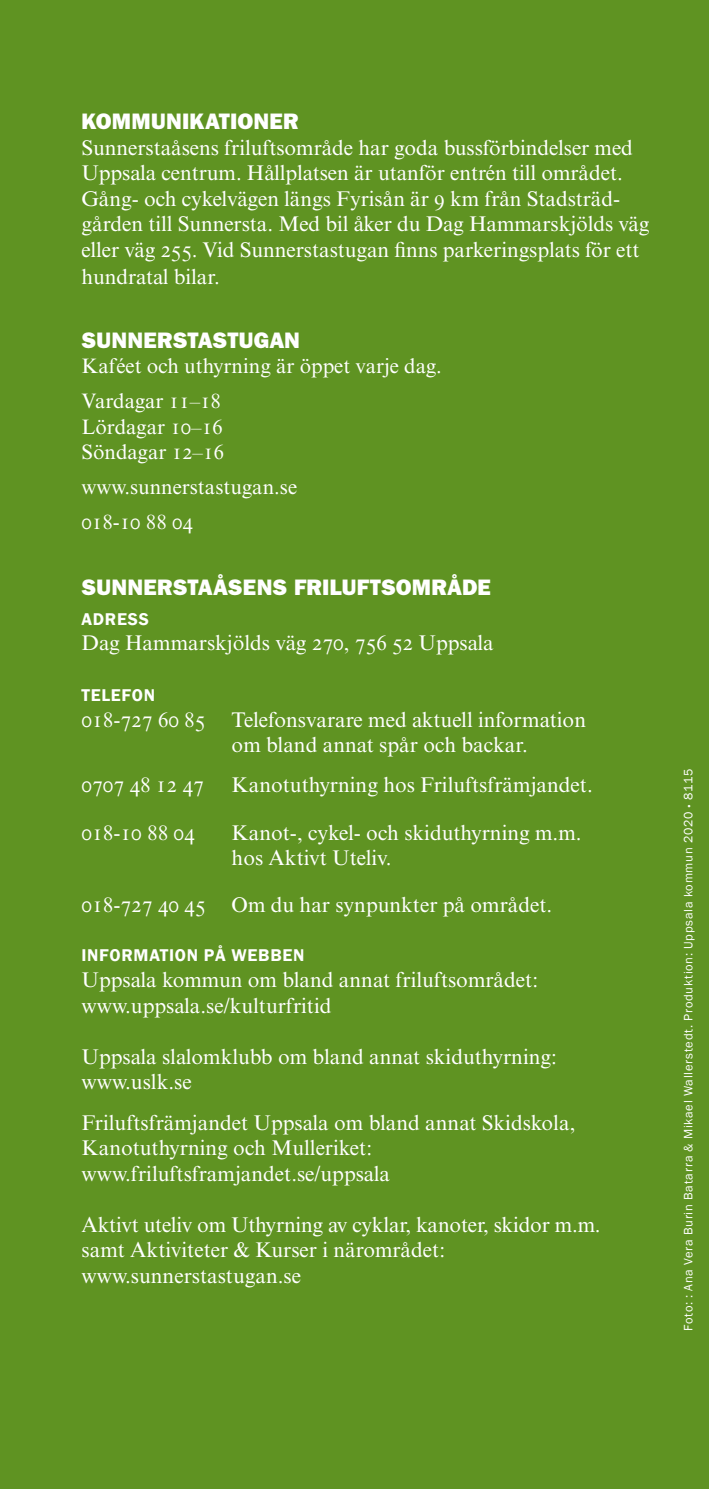
<style>
.page{position:relative;width:709px;height:1489px;background:#fff}
.page>*{position:absolute;margin:0;border:0;box-sizing:border-box;transform-origin:0 0}
.t1{font:22.5px "ITC Franklin Gothic Std Hvy";letter-spacing:.01em;color:#fff}
.t2{font:21.25px/25.5px "Times NRMT Std";color:#fff}
.t3{font:21px/35px "Times NRMT Std";color:#fff}
.t4{font:600 17.5px "Franklin Gothic";letter-spacing:.04em;color:#fff}
.t5{font:12.5px "Franklin Gothic";letter-spacing:.055em;color:#fff}
</style>
<div class="page">
<div style="left:0;top:0;width:709px;height:1488px;background:#5f9322"></div>
<p class="t1" style="left:81px;top:108px;width:218px">KOMMUNIKATIONER</p>
<p class="t2" style="left:81px;top:136px;width:569px">Sunnerstaåsens friluftsområde har goda bussförbindelser med Uppsala centrum. Hållplatsen är utanför entrén till området.<br>Gång- och cykelvägen längs Fyrisån är 9 km från Stadsträd&shy;gården till Sunnersta. Med bil åker du Dag Hammarskjölds väg eller väg 255. Vid Sunnerstastugan finns parkeringsplats för ett hundratal bilar.</p>
<p class="t1" style="left:81px;top:327px;width:220px">SUNNERSTASTUGAN</p>
<p class="t3" style="left:81px;top:350px;width:362px">Kaféet och uthyrning är öppet varje dag.<br>Vardagar 11–18</p>
<p class="t3" style="left:81px;top:415px;width:144px;line-height:25px">Lördagar 10–16<br>Söndagar 12–16</p>
<p class="t3" style="left:81px;top:470px;width:217px">www.sunnerstastugan.se<br>018-10 88 04</p>
<p class="t1" style="left:81px;top:573px;width:411px">SUNNERSTAÅSENS FRILUFTSOMRÅDE</p>
<p class="t4" style="left:81px;top:608px;width:69px">ADRESS</p>
<p class="t2" style="left:81px;top:631px;width:414px">Dag Hammarskjölds väg 270, 756 52 Uppsala</p>
<p class="t4" style="left:81px;top:684px;width:75px">TELEFON</p>
<p class="t2" style="left:81px;top:708px;width:125px">018-727 60 85</p>
<p class="t2" style="left:231px;top:708px;width:356px">Telefonsvarare med aktuell information om bland annat spår och backar.</p>
<p class="t2" style="left:81px;top:774px;width:124px">0707 48 12 47</p>
<p class="t2" style="left:231px;top:774px;width:362px">Kanotuthyrning hos Friluftsfrämjandet.</p>
<p class="t2" style="left:81px;top:821px;width:115px">018-10 88 04</p>
<p class="t2" style="left:231px;top:821px;width:351px">Kanot-, cykel- och skiduthyrning m.m. hos Aktivt Uteliv.</p>
<p class="t2" style="left:81px;top:893px;width:472px">018-727 40 45 Om du har synpunkter på området.</p>
<p class="t4" style="left:81px;top:944px;width:224px">INFORMATION PÅ WEBBEN</p>
<p class="t2" style="left:81px;top:968px;width:458px">Uppsala kommun om bland annat friluftsområdet: www.uppsala.se/kulturfritid</p>
<p class="t2" style="left:81px;top:1044px;width:477px">Uppsala slalomklubb om bland annat skiduthyrning: www.uslk.se</p>
<p class="t2" style="left:81px;top:1110px;width:495px">Friluftsfrämjandet Uppsala om bland annat Skidskola,<br>Kanotuthyrning och Mulleriket: www.friluftsframjandet.se/uppsala</p>
<p class="t2" style="left:81px;top:1212px;width:520px">Aktivt uteliv om Uthyrning av cyklar, kanoter, skidor m.m. samt Aktiviteter &amp; Kurser i närområdet: www.sunnerstastugan.se</p>
<p class="t5" style="left:680px;top:1331px;width:563px;rotate:-90deg">Foto: : Ana Vera Burin Batarra &amp; Mikael Wallerstedt. Produktion: Uppsala kommun 2020 <sup>.</sup> 8115</p>
</div>
